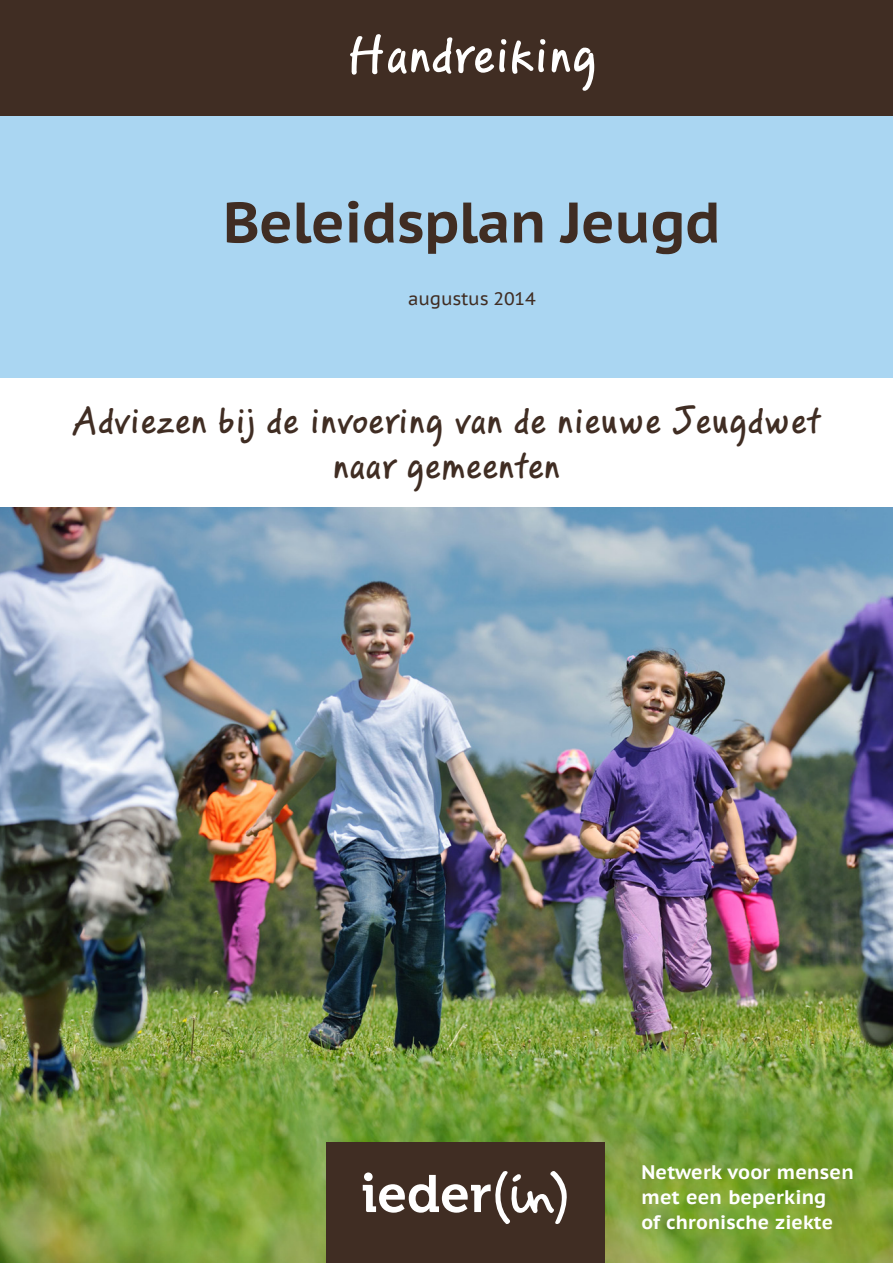
<style>
.page{position:relative;width:893px;height:1263px;background:#fff}
.page>*{position:absolute;margin:0;border:0;box-sizing:border-box;transform-origin:0 0}
._2__Coverkop_A4-nie{font:700 57px "PT Sans Caption";letter-spacing:-.01em;color:#402d23}
._1__Onderwerp_A4-ni{font:500 54px "PF Reminder Pro";letter-spacing:.01em;color:#fff}
._1a__Onderwerp_A4-b{font:500 39px/45px "PF Reminder Pro";letter-spacing:.01em;color:#402d23;text-align:center}
.t1{font:700 19.5px/25.5px "PT Sans Caption";letter-spacing:.01em;color:#fff}
.t2{font:700 19.2px "PT Sans Caption";letter-spacing:.005em;color:#fff}
._2__Coverkop_A4-nie-2{font:18px "PT Sans Caption";letter-spacing:-.01em;color:#402d23}
</style>
<div class="page">
<div style="left:0;top:91px;width:893px;height:287px;background:#aad6f2"></div>
<img style="left:0;top:508px;width:893px;height:755px">
<div style="left:0;top:0;width:893px;height:115px;background:#402d23"></div>
<div style="left:326px;top:1143px;width:279px;height:120px;background:#402d23"></div>
<svg style="left:363px;top:1171px;width:204px;height:53px"></svg>
<p class="_1__Onderwerp_A4-ni" style="left:347px;top:22px;width:251px">Handreiking</p>
<p class="_2__Coverkop_A4-nie" style="left:223px;top:185px;width:499px">Beleidsplan Jeugd</p>
<p class="_2__Coverkop_A4-nie-2" style="left:408px;top:287px;width:129px">augustus 2014</p>
<p class="_1a__Onderwerp_A4-b" style="left:73px;top:400px;width:748px">Adviezen bij de invoering van de nieuwe Jeugdwet naar gemeenten</p>
<p class="t1" style="left:641px;top:1158px;width:214px">Netwerk voor mensen met een beperking</p>
<p class="t2" style="left:641px;top:1209px;width:193px">of chronische ziekte</p>
</div>
